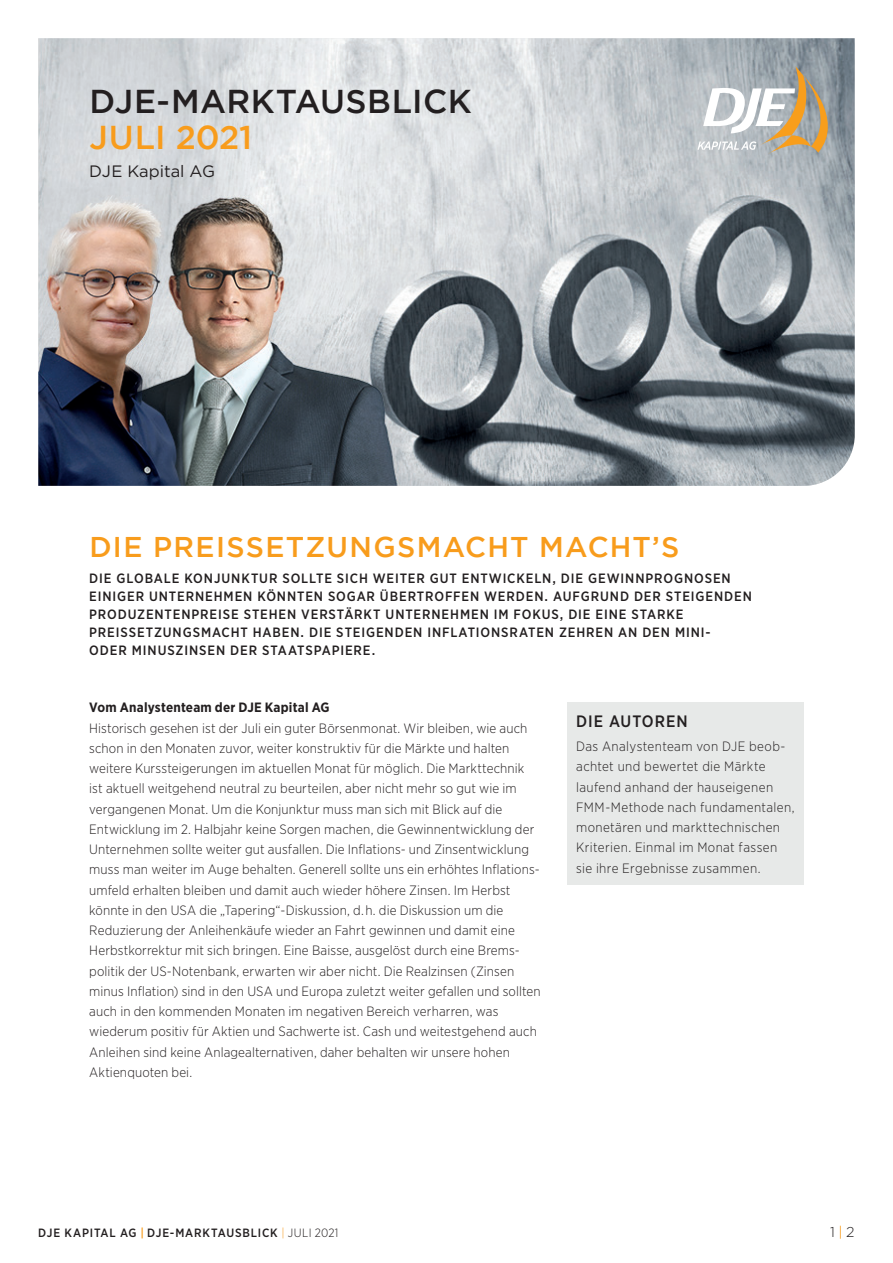
<style>
.page{position:relative;width:893px;height:1263px;background:#fff}
.page>*{position:absolute;margin:0;border:0;box-sizing:border-box;transform-origin:0 0}
.t1{font:500 33px "Gotham";letter-spacing:.015em;color:#231f20}
.t2{font:500 33px "Gotham";color:#f89c1c}
.t3{font:500 28.5px "Gotham";letter-spacing:.045em;color:#f89c1c}
.t4{font:16.5px "Gotham";color:#231f20}
.t5{font:500 16.5px "Gotham Narrow";letter-spacing:.055em;color:#231f20}
.t6{font:300 14.25px "Gotham";color:#231f20}
.t7{font:300 13.5px/20.2px "Gotham Narrow";letter-spacing:.01em;color:#231f20}
.t8{font:500 13.5px/18px "Gotham Narrow";letter-spacing:.065em;color:#231f20}
.t9{font:300 13.5px/20.2px "Gotham Narrow";letter-spacing:.03em;color:#231f20}
.t10{font:700 13.5px "Gotham Narrow";letter-spacing:.015em;color:#231f20}
.t11{font:500 12px "Gotham Narrow";letter-spacing:.07em;color:#231f20}
.s1{color:#f89c1c}
.s2{font-weight:300;color:#f89c1c}
.s3{font-weight:300}
.s4{font-family:"Gotham Narrow";font-weight:400;color:#f89c1c}
</style>
<div class="page">
<img style="left:38px;top:38px;width:817px;height:448px">
<svg style="left:697px;top:66px;width:131px;height:88px"></svg>
<div style="left:568px;top:702px;width:236px;height:182px;background:#e7e9e8"></div>
<h1 class="t1" style="left:90px;top:83px;width:384px">DJE-MARKTAUSBLICK</h1>
<h1 class="t2" style="left:90px;top:119px;width:164px">JULI 2021</h1>
<p class="t4" style="left:89px;top:162px;width:127px">DJE Kapital AG</p>
<h2 class="t3" style="left:89px;top:530px;width:591px">DIE PREISSETZUNGSMACHT MACHT’S</h2>
<p class="t8" style="left:89px;top:569px;width:664px">DIE GLOBALE KONJUNKTUR SOLLTE SICH WEITER GUT ENTWICKELN, DIE GEWINNPROGNOSEN EINIGER UNTERNEHMEN KÖNNTEN SOGAR ÜBERTROFFEN WERDEN. AUFGRUND DER STEIGENDEN PRODUZENTENPREISE STEHEN VERSTÄRKT UNTERNEHMEN IM FOKUS, DIE EINE STARKE PREISSETZUNGSMACHT HABEN. DIE STEIGENDEN INFLATIONSRATEN ZEHREN AN DEN MINI-<br>ODER MINUSZINSEN DER STAATSPAPIERE.</p>
<p class="t10" style="left:89px;top:699px;width:242px">Vom Analystenteam der DJE Kapital AG</p>
<p class="t7" style="left:89px;top:717px;width:453px">Historisch gesehen ist der Juli ein guter Börsenmonat. Wir bleiben, wie auch schon in den Monaten zuvor, weiter konstruktiv für die Märkte und halten weitere Kurssteigerungen im aktuellen Monat für möglich. Die Markttechnik ist aktuell weitgehend neutral zu beurteilen, aber nicht mehr so gut wie im vergangenen Monat. Um die Konjunktur muss man sich mit Blick auf die Entwicklung im 2. Halbjahr keine Sorgen machen, die Gewinnentwicklung der Unternehmen sollte weiter gut ausfallen. Die Inflations- und Zinsentwicklung muss man weiter im Auge behalten. Generell sollte uns ein erhöhtes Inflations&shy;umfeld erhalten bleiben und damit auch wieder höhere Zinsen. Im Herbst könnte in den USA die „Tapering“-Diskussion, d. h. die Diskussion um die Reduzierung der Anleihenkäufe wieder an Fahrt gewinnen und damit eine Herbstkorrektur mit sich bringen. Eine Baisse, ausgelöst durch eine Brems&shy;politik der US-Notenbank, erwarten wir aber nicht. Die Realzinsen (Zinsen minus Inflation) sind in den USA und Europa zuletzt weiter gefallen und sollten auch in den kommenden Monaten im negativen Bereich verharren, was wiederum positiv für Aktien und Sachwerte ist. Cash und weitestgehend auch Anleihen sind keine Anlagealternativen, daher behalten wir unsere hohen Aktienquoten bei.</p>
<p class="t5" style="left:576px;top:710px;width:113px">DIE AUTOREN</p>
<p class="t9" style="left:576px;top:736px;width:220px">Das Analystenteam von DJE beob&shy;achtet und bewertet die Märkte laufend anhand der hauseigenen<br>FMM-Methode nach fundamentalen, monetären und markttechnischen<br>Kriterien. Einmal im Monat fassen sie ihre Ergebnisse zusammen.</p>
<p class="t11" style="left:38px;top:1226px;width:302px">DJE KAPITAL AG <span class="s1">|</span> DJE-MARKTAUSBLICK <span class="s2">|</span> <span class="s3">JULI 2021</span></p>
<p class="t6" style="left:830px;top:1225px;width:26px">1<span class="s4">|</span>2</p>
</div>
